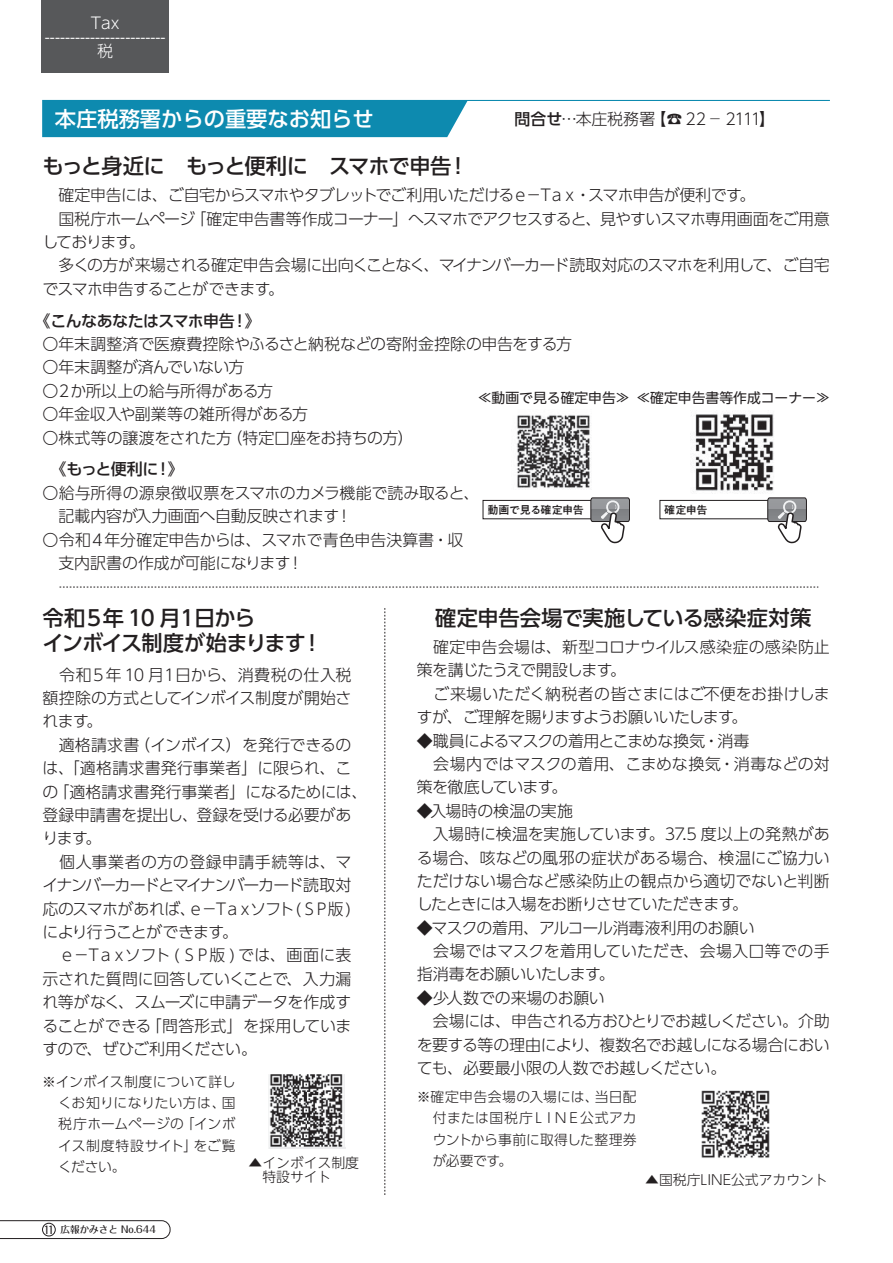
<style>
.page{position:relative;width:893px;height:1263px;background:#fff}
.page>*{position:absolute;margin:0;border:0;box-sizing:border-box;transform-origin:0 0}
.t1{font:500 21.3px/25.5px "UD Shin Go Pr 6 N";letter-spacing:-.075em;color:#231f20}
.t2{font:500 21.3px "UD Shin Go Pr 6 N";letter-spacing:-.04em;color:#231f20}
.t3{font:500 21.3px "UD Shin Go Pr 6 N";letter-spacing:-.02em;color:#231f20}
.t4{font:500 21.3px "UD Shin Go Pr 6 N";color:#fff}
.t5{font:300 15.9px/23.4px "UD Shin Go Pr 6 N";letter-spacing:-.025em;color:#231f20}
.t6{font:300 15.9px/23.4px "UD Shin Go Pr 6 N";letter-spacing:-.045em;color:#231f20}
.t7{font:300 15.9px/13.8px "UD Shin Go Pr 6 N";color:#fff;text-align:center}
.t8{font:300 15.9px "UD Shin Go Pr 6 N";letter-spacing:-.005em;color:#231f20}
.t9{font:500 15.9px "UD Shin Go Pr 6 N";letter-spacing:-.04em;color:#231f20}
.t10{font:300 13.8px/21.3px "UD Shin Go Pr 6 N";letter-spacing:.01em;color:#231f20;text-align:justify}
.t11{font:300 13.8px "UD Shin Go NT Pr 6 N";color:#231f20}
.t12{font:13.8px "UD Shin Go NT Pr 6 N";color:#231f20}
.t13{font:11.1px "PA1 Gothic Std Medium 90 pv RKSJ H";letter-spacing:-.04em;color:#231f20}
.t14{font:500 9.6px "Folk Pro";color:#231f20}
.s1{font-weight:500}
.s2{font-family:"UD Reimin Pr 6 N";font-size:13.8px}
.s3{font-size:10.65px}
</style>
<div class="page">
<div style="left:41px;top:0;width:128px;height:72px;background:#57585a"></div>
<img style="left:516px;top:415px;width:75px;height:75px">
<img style="left:691px;top:411px;width:83px;height:81px">
<svg style="left:60px;top:587px;width:758px;height:1px"></svg>
<svg style="left:385px;top:608px;width:1px;height:587px"></svg>
<div style="left:483px;top:500px;width:144px;height:19px;border:1px solid #231f20"></div>
<svg style="left:590px;top:498px;width:40px;height:45px"></svg>
<div style="left:660px;top:500px;width:144px;height:19px;border:1px solid #231f20"></div>
<svg style="left:767px;top:498px;width:40px;height:45px"></svg>
<div style="left:42px;top:101px;width:425px;height:36px;background:#0d8aaf"></div>
<hr style="left:42px;top:100px;width:788px;height:1px;background:#0d8aaf">
<img style="left:701px;top:1090px;width:69px;height:68px">
<img style="left:269px;top:1074px;width:76px;height:74px">
<svg style="left:0;top:1220px;width:171px;height:19px"></svg>
<div style="left:42px;top:1223px;width:13px;height:13px;border:1px solid #231f20;border-radius:50%"></div>
<p class="t7" style="left:45px;top:15px;width:122px">Tax ------------------------税</p>
<h1 class="t4" style="left:55px;top:102px;width:320px">本庄税務署からの重要なお知らせ</h1>
<p class="t5" style="left:514px;top:107px;width:262px"><span class="s1">問合せ</span>…本庄税務署【☎ 22<span class="s2">－</span> 2111】</p>
<h1 class="t2" style="left:43px;top:149px;width:428px">もっと身近に　もっと便利に　スマホで申告！</h1>
<p class="t6" style="left:43px;top:183px;width:789px">　確定申告には、ご自宅からスマホやタブレットでご利用いただけるｅ－Ｔａｘ・スマホ申告が便利です。<br>　国税庁ホームページ「確定申告書等作成コーナー」へスマホでアクセスすると、見やすいスマホ専用画面をご用意しております。<br>　多くの方が来場される確定申告会場に出向くことなく、マイナンバーカード読取対応のスマホを利用して、ご自宅でスマホ申告することができます。</p>
<p class="t9" style="left:35px;top:308px;width:228px">《こんなあなたはスマホ申告！》</p>
<p class="t5" style="left:43px;top:332px;width:531px">〇年末調整済で医療費控除やふるさと納税などの寄附金控除の申告をする方〇年末調整が済んでいない方<br>〇２か所以上の給与所得がある方<br>〇年金収入や副業等の雑所得がある方<br>〇株式等の譲渡をされた方（特定口座をお持ちの方）</p>
<p class="t12" style="left:478px;top:386px;width:354px">≪動画で見る確定申告≫ ≪確定申告書等作成コーナー≫</p>
<p class="t9" style="left:50px;top:456px;width:135px">《もっと便利に！》</p>
<p class="t8" style="left:43px;top:480px;width:438px">〇給与所得の源泉徴収票をスマホのカメラ機能で読み取ると、</p>
<p class="t5" style="left:58px;top:504px;width:295px">記載内容が入力画面へ自動反映されます！</p>
<p class="t5" style="left:43px;top:527px;width:422px">〇令和４年分確定申告からは、スマホで青色申告決算書・収</p>
<p class="t5" style="left:58px;top:551px;width:246px">支内訳書の作成が可能になります！</p>
<p class="t13" style="left:487px;top:503px;width:98px">動画で見る確定申告</p>
<p class="t13" style="left:664px;top:503px;width:45px">確定申告</p>
<h1 class="t3" style="left:435px;top:600px;width:378px">確定申告会場で実施している感染症対策</h1>
<p class="t5" style="left:417px;top:635px;width:415px">　確定申告会場は、新型コロナウイルス感染症の感染防止策を講じたうえで開設します。<br>　ご来場いただく納税者の皆さまにはご不便をお掛けしますが、ご理解を賜りますようお願いいたします。</p>
<p class="t5" style="left:417px;top:728px;width:415px">◆職員によるマスクの着用とこまめな換気・消毒<br>　会場内ではマスクの着用、こまめな換気・消毒などの対策を徹底しています。</p>
<p class="t5" style="left:417px;top:798px;width:415px">◆入場時の検温の実施<br>　入場時に検温を実施しています。37.5 度以上の発熱がある場合、咳などの風邪の症状がある場合、検温にご協力いただけない場合など感染防止の観点から適切でないと判断したときには入場をお断りさせていただきます。</p>
<p class="t5" style="left:417px;top:915px;width:415px">◆マスクの着用、アルコール消毒液利用のお願い<br>　会場ではマスクを着用していただき、会場入口等での手指消毒をお願いいたします。</p>
<p class="t5" style="left:417px;top:985px;width:415px">◆少人数での来場のお願い<br>　会場には、申告される方おひとりでお越しください。介助を要する等の理由により、複数名でお越しになる場合においても、必要最小限の人数でお越しください。</p>
<h1 class="t1" style="left:43px;top:604px;width:282px">令和５年 10 月１日から<br>インボイス制度が始まります！</h1>
<p class="t5" style="left:43px;top:662px;width:326px">　令和５年 10 月１日から、消費税の仕入税額控除の方式としてインボイス制度が開始されます。<br>　適格請求書（インボイス）を発行できるのは、「適格請求書発行事業者」に限られ、この「適格請求書発行事業者」になるためには、登録申請書を提出し、登録を受ける必要があります。<br>　個人事業者の方の登録申請手続等は、マイナンバーカードとマイナンバーカード読取対応のスマホがあれば、ｅ－Ｔａｘソフト(ＳＰ版 )により行うことができます。<br>　ｅ－Ｔａｘソフト (ＳＰ版 ) では、画面に表示された質問に回答していくことで、入力漏れ等がなく、スムーズに申請データを作成することができる「問答形式」を採用していますので、ぜひご利用ください。</p>
<p class="t10" style="left:58px;top:1070px;width:179px;text-indent:-16px">※インボイス制度について詳しくお知りになりたい方は、国税庁ホームページの「インボイス制度特設サイト」をご覧ください。</p>
<p class="t10" style="left:433px;top:1086px;width:206px;text-indent:-16px">※確定申告会場の入場には、当日配付または国税庁ＬＩＮＥ公式アカウントから事前に取得した整理券</p>
<p class="t11" style="left:249px;top:1152px;width:112px">▲インボイス制度</p>
<p class="t10" style="left:433px;top:1149px;width:81px">が必要です。</p>
<p class="t11" style="left:249px;top:1165px;width:84px">　特設サイト</p>
<p class="t11" style="left:645px;top:1168px;width:184px">▲国税庁LINE公式アカウント</p>
<p class="t14" style="left:44px;top:1221px;width:113px"><span class="s3">11</span> 広報かみさと No.644</p>
</div>
